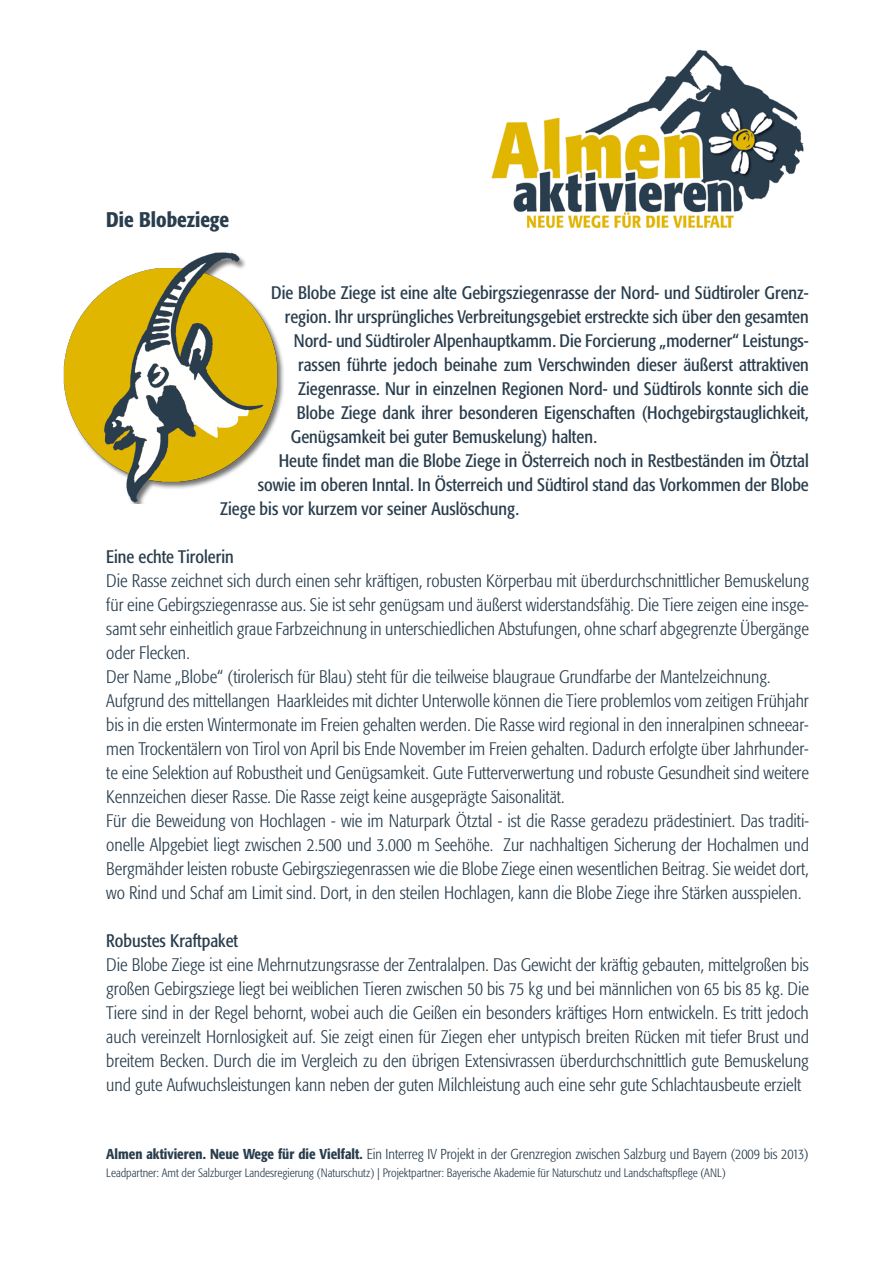
<style>
.page{position:relative;width:893px;height:1263px;background:#fff}
.page>*{position:absolute;margin:0;border:0;box-sizing:border-box;transform-origin:0 0}
.t1{font:500 21px "Formata Condensed BQ";color:#293d4d}
.t2{font:300 18px/24px "Formata Condensed BQ";color:#293d4d}
.t3{font:18px "Formata Condensed BQ";color:#293d4d}
.t4{font:300 14.25px "Formata Condensed BQ";color:#293d4d}
.t5{font:300 12px "Formata Condensed BQ";color:#293d4d}
.s1{font-weight:500}
</style>
<div class="page">
<img style="left:63px;top:252px;width:221px;height:252px">
<img style="left:491px;top:49px;width:313px;height:179px">
<p class="t1" style="left:106px;top:207px;width:124px">Die Blobeziege</p>
<p class="t3" style="left:271px;top:282px;width:539px">Die Blobe Ziege ist eine alte Gebirgsziegenrasse der Nord- und Südtiroler Grenz-</p>
<p class="t3" style="left:285px;top:306px;width:525px">region. Ihr ursprüngliches Verbreitungsgebiet erstreckte sich über den gesamten</p>
<p class="t3" style="left:294px;top:330px;width:516px">Nord- und Südtiroler Alpenhauptkamm. Die Forcierung „moderner“ Leistungs-</p>
<p class="t3" style="left:298px;top:354px;width:512px">rassen führte jedoch beinahe zum Verschwinden dieser äußerst attraktiven</p>
<p class="t3" style="left:298px;top:378px;width:512px">Ziegenrasse. Nur in einzelnen Regionen Nord- und Südtirols konnte sich die</p>
<p class="t3" style="left:297px;top:402px;width:513px">Blobe Ziege dank ihrer besonderen Eigenschaften (Hochgebirgstauglichkeit,</p>
<p class="t3" style="left:291px;top:426px;width:308px">Genügsamkeit bei guter Bemuskelung) halten.</p>
<p class="t3" style="left:279px;top:450px;width:532px">Heute findet man die Blobe Ziege in Österreich noch in Restbeständen im Ötztal</p>
<p class="t3" style="left:258px;top:474px;width:552px">sowie im oberen Inntal. In Österreich und Südtirol stand das Vorkommen der Blobe</p>
<p class="t3" style="left:220px;top:498px;width:300px">Ziege bis vor kurzem vor seiner Auslöschung.</p>
<p class="t3" style="left:106px;top:546px;width:129px">Eine echte Tirolerin</p>
<p class="t2" style="left:106px;top:569px;width:704px">Die Rasse zeichnet sich durch einen sehr kräftigen, robusten Körperbau mit überdurchschnittlicher Bemuskelung für eine Gebirgsziegenrasse aus. Sie ist sehr genügsam und äußerst widerstandsfähig. Die Tiere zeigen eine insge&shy;samt sehr einheitlich graue Farbzeichnung in unterschiedlichen Abstufungen, ohne scharf abgegrenzte Übergänge oder Flecken.<br>Der Name „Blobe“ (tirolerisch für Blau) steht für die teilweise blaugraue Grundfarbe der Mantelzeichnung.<br>Aufgrund des mittellangen Haarkleides mit dichter Unterwolle können die Tiere problemlos vom zeitigen Frühjahr bis in die ersten Wintermonate im Freien gehalten werden. Die Rasse wird regional in den inneralpinen schneear&shy;men Trockentälern von Tirol von April bis Ende November im Freien gehalten. Dadurch erfolgte über Jahrhunder&shy;te eine Selektion auf Robustheit und Genügsamkeit. Gute Futterverwertung und robuste Gesundheit sind weitere Kennzeichen dieser Rasse. Die Rasse zeigt keine ausgeprägte Saisonalität.<br>Für die Beweidung von Hochlagen - wie im Naturpark Ötztal - ist die Rasse geradezu prädestiniert. Das traditi&shy;onelle Alpgebiet liegt zwischen 2.500 und 3.000 m Seehöhe. Zur nachhaltigen Sicherung der Hochalmen und Bergmähder leisten robuste Gebirgsziegenrassen wie die Blobe Ziege einen wesentlichen Beitrag. Sie weidet dort, wo Rind und Schaf am Limit sind. Dort, in den steilen Hochlagen, kann die Blobe Ziege ihre Stärken ausspielen.</p>
<p class="t3" style="left:106px;top:930px;width:133px">Robustes Kraftpaket</p>
<p class="t2" style="left:106px;top:953px;width:704px;text-align:justify">Die Blobe Ziege ist eine Mehrnutzungsrasse der Zentralalpen. Das Gewicht der kräftig gebauten, mittelgroßen bis großen Gebirgsziege liegt bei weiblichen Tieren zwischen 50 bis 75 kg und bei männlichen von 65 bis 85 kg. Die Tiere sind in der Regel behornt, wobei auch die Geißen ein besonders kräftiges Horn entwickeln. Es tritt jedoch auch vereinzelt Hornlosigkeit auf. Sie zeigt einen für Ziegen eher untypisch breiten Rücken mit tiefer Brust und breitem Becken. Durch die im Vergleich zu den übrigen Extensivrassen überdurchschnittlich gute Bemuskelung und gute Aufwuchsleistungen kann neben der guten Milchleistung auch eine sehr gute Schlachtausbeute erzielt</p>
<p class="t4" style="left:106px;top:1146px;width:704px"><span class="s1">Almen aktivieren. Neue Wege für die Vielfalt.</span> Ein Interreg IV Projekt in der Grenzregion zwischen Salzburg und Bayern (2009 bis 2013)</p>
<p class="t5" style="left:106px;top:1166px;width:621px">Leadpartner: Amt der Salzburger Landesregierung (Naturschutz) | Projektpartner: Bayerische Akademie für Naturschutz und Landschaftspflege (ANL)</p>
</div>
